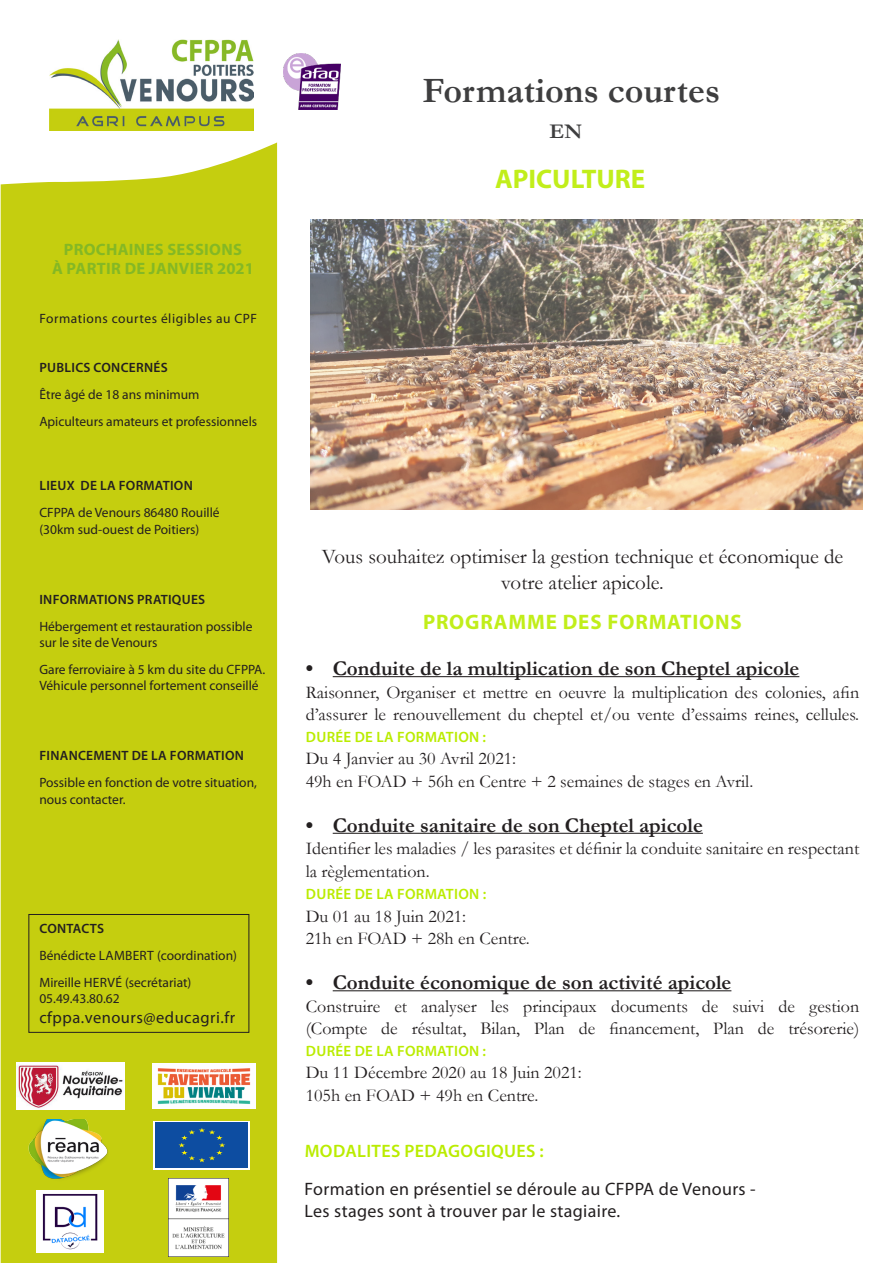
<style>
.page{position:relative;width:893px;height:1263px;background:#fff}
.page>*{position:absolute;margin:0;border:0;box-sizing:border-box;transform-origin:0 0}
.t1{font:700 36px "Garamond";color:#3e3e3f}
.t2{font:700 27px "Myriad Pro";color:#c1ee1a}
.t3{font:700 21px "Garamond";color:#231f20}
.t4{font:21px/25.2px "Garamond";color:#231f20;text-align:center}
.t5{font:700 21px "Myriad Pro";letter-spacing:.04em;color:#c1ee1a}
.t6{font:700 21px "Garamond";color:#3e3e3f}
.t7{font:18px/22.5px "Garamond";color:#231f20}
.t8{font:18px "Myriad Pro";letter-spacing:.02em;color:#231f20}
.t9{font:600 18px "Myriad Pro";letter-spacing:.02em;color:#baec00}
.t10{font:700 16.5px/19.8px "Myriad Pro";letter-spacing:.02em;color:#84b825;text-align:center}
.t11{font:16.5px "Myriad Pro";letter-spacing:.03em;color:#231f20}
.t12{font:600 15px "Myriad Pro";letter-spacing:.02em;color:#baec00}
.t13{font:13.5px/16.2px "Myriad Pro";color:#231f20}
.t14{font:600 13.5px "Myriad Pro";letter-spacing:.02em;color:#231f20}
.t15{font:13.5px "Myriad Pro";letter-spacing:.04em;color:#231f20}
</style>
<div class="page">
<div style="left:1px;top:142px;width:276px;height:1121px;background:#c5ce0f"></div>
<hr style="left:333px;top:676px;width:466px;height:1px;background:#231f20">
<hr style="left:333px;top:833px;width:370px;height:1px;background:#231f20">
<hr style="left:333px;top:990px;width:398px;height:1px;background:#231f20">
<img style="left:49px;top:39px;width:204px;height:92px">
<img style="left:153px;top:1064px;width:102px;height:45px">
<div style="left:29px;top:914px;width:220px;height:118px;border:1px solid #231f20"></div>
<div style="left:154px;top:1121px;width:96px;height:48px;background:linear-gradient(to bottom,#fff,#fff)"></div>
<div style="left:156px;top:1122px;width:92px;height:46px;background:#0d4da1"></div>
<svg style="left:179px;top:1128px;width:46px;height:34px"></svg>
<img style="left:17px;top:1063px;width:108px;height:47px">
<img style="left:284px;top:53px;width:56px;height:57px">
<img style="left:29px;top:1119px;width:79px;height:67px">
<img style="left:169px;top:1178px;width:60px;height:78px">
<img style="left:36px;top:1190px;width:67px;height:62px">
<img style="left:311px;top:219px;width:552px;height:290px">
<p class="t10" style="left:52px;top:239px;width:203px">PROCHAINES SESSIONS<br>À PARTIR DE JANVIER 2021</p>
<p class="t15" style="left:39px;top:310px;width:219px">Formations courtes éligibles au CPF</p>
<p class="t14" style="left:39px;top:358px;width:130px">PUBLICS CONCERNÉS</p>
<p class="t13" style="left:39px;top:386px;width:161px">Être âgé de 18 ans minimum</p>
<p class="t13" style="left:39px;top:413px;width:219px">Apiculteurs amateurs et professionnels</p>
<p class="t14" style="left:39px;top:477px;width:155px">LIEUX DE LA FORMATION</p>
<p class="t13" style="left:39px;top:504px;width:182px">CFPPA de Venours 86480 Rouillé</p>
<p class="t13" style="left:39px;top:521px;width:162px">(30km sud-ouest de Poitiers)</p>
<p class="t14" style="left:39px;top:591px;width:167px">INFORMATIONS PRATIQUES</p>
<p class="t13" style="left:39px;top:618px;width:215px">Hébergement et restauration possible sur le site de Venours</p>
<p class="t13" style="left:39px;top:661px;width:227px">Gare ferroviaire à 5 km du site du CFPPA.<br>Véhicule personnel fortement conseillé</p>
<p class="t14" style="left:39px;top:747px;width:206px">FINANCEMENT DE LA FORMATION</p>
<p class="t13" style="left:39px;top:774px;width:219px">Possible en fonction de votre situation, nous contacter.</p>
<p class="t14" style="left:39px;top:920px;width:66px">CONTACTS</p>
<p class="t13" style="left:39px;top:947px;width:199px">Bénédicte LAMBERT (coordination)</p>
<p class="t13" style="left:39px;top:974px;width:154px">Mireille HERVÉ (secrétariat)<br>05.49.43.80.62</p>
<p class="t11" style="left:39px;top:1007px;width:197px">cfppa.venours@educagri.fr</p>
<p class="t1" style="left:422px;top:66px;width:299px">Formations courtes</p>
<p class="t6" style="left:550px;top:117px;width:34px">EN</p>
<p class="t2" style="left:495px;top:161px;width:152px">APICULTURE</p>
<p class="t4" style="left:322px;top:544px;width:523px">Vous souhaitez optimiser la gestion technique et économique de votre atelier apicole.</p>
<p class="t5" style="left:423px;top:608px;width:320px">PROGRAMME DES FORMATIONS</p>
<p class="t3" style="left:306px;top:654px;width:495px">• Conduite de la multiplication de son Cheptel apicole</p>
<p class="t7" style="left:306px;top:680px;width:555px">Raisonner, Organiser et mettre en oeuvre la multiplication des colonies, afin d’assurer le renouvellement du cheptel et/ou vente d’essaims reines, cellules.</p>
<p class="t12" style="left:306px;top:727px;width:182px">DURÉE DE LA FORMATION :</p>
<p class="t7" style="left:306px;top:747px;width:212px">Du 4 Janvier au 30 Avril 2021:</p>
<p class="t7" style="left:306px;top:769px;width:449px">49h en FOAD + 56h en Centre + 2 semaines de stages en Avril.</p>
<p class="t3" style="left:306px;top:811px;width:399px">• Conduite sanitaire de son Cheptel apicole</p>
<p class="t7" style="left:306px;top:837px;width:555px">Identifier les maladies / les parasites et définir la conduite sanitaire en respectant la règlementation.</p>
<p class="t12" style="left:306px;top:885px;width:182px">DURÉE DE LA FORMATION :</p>
<p class="t7" style="left:306px;top:904px;width:162px">Du 01 au 18 Juin 2021:</p>
<p class="t7" style="left:306px;top:927px;width:226px">21h en FOAD + 28h en Centre.</p>
<p class="t3" style="left:306px;top:968px;width:427px">• Conduite économique de son activité apicole</p>
<p class="t7" style="left:306px;top:994px;width:555px">Construire et analyser les principaux documents de suivi de gestion (Compte de résultat, Bilan, Plan de financement, Plan de trésorerie)</p>
<p class="t12" style="left:306px;top:1041px;width:182px">DURÉE DE LA FORMATION :</p>
<p class="t7" style="left:306px;top:1061px;width:278px">Du 11 Décembre 2020 au 18 Juin 2021:</p>
<p class="t7" style="left:306px;top:1083px;width:234px">105h en FOAD + 49h en Centre.</p>
<p class="t9" style="left:305px;top:1139px;width:240px">MODALITES PEDAGOGIQUES :</p>
<p class="t8" style="left:305px;top:1178px;width:453px">Formation en présentiel se déroule au CFPPA de Venours -</p>
<p class="t8" style="left:305px;top:1199px;width:317px">Les stages sont à trouver par le stagiaire.</p>
</div>
